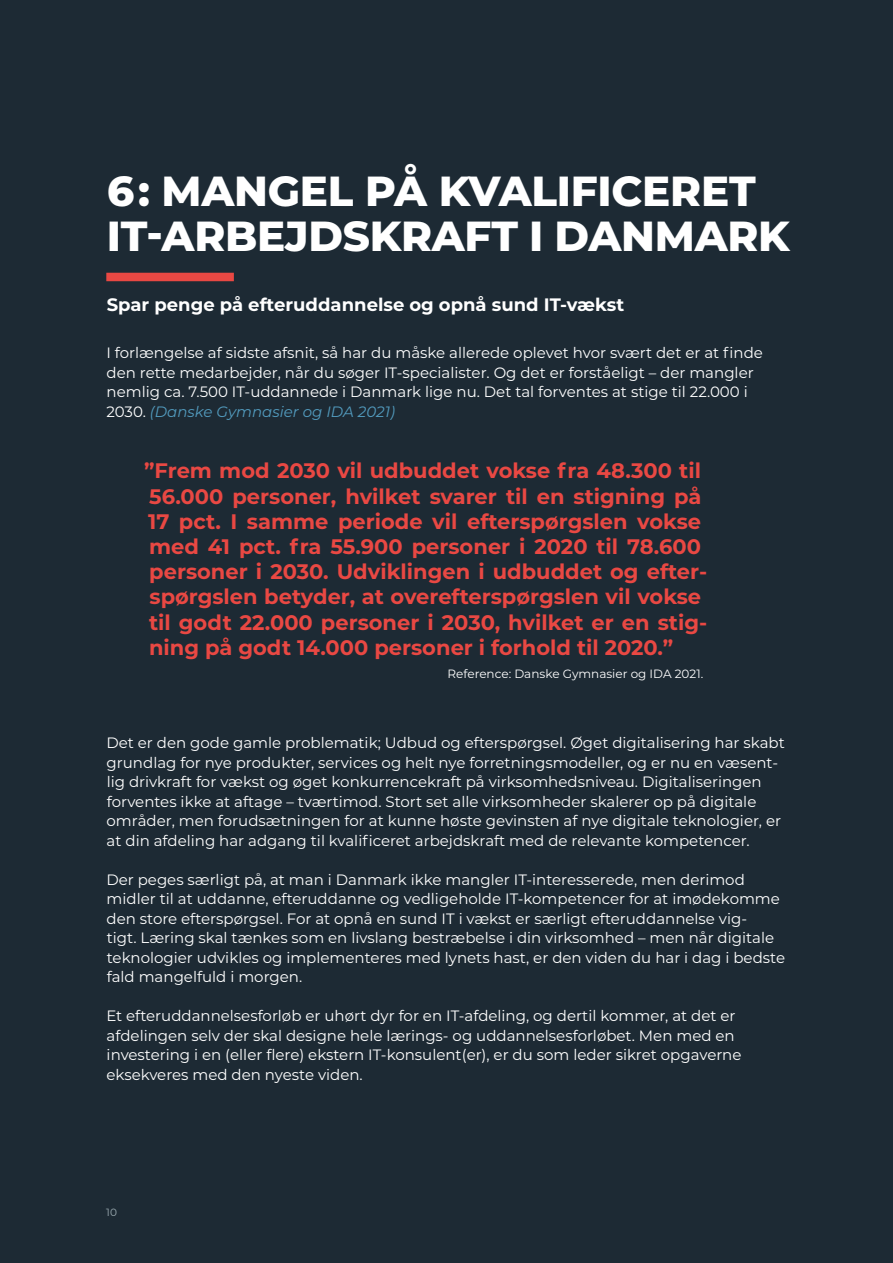
<style>
.page{position:relative;width:893px;height:1263px;background:#1d2a34}
.page>*{position:absolute;margin:0;border:0;box-sizing:border-box;transform-origin:0 0}
.t1{font:800 42px/45px "Montserrat";letter-spacing:-.005em;color:#fff}
.t2{font:700 21px/25.2px "Montserrat";color:#e94843}
.t3{font:700 18px "Montserrat";color:#fff}
.t4{font:15px/19.5px "Montserrat";color:#fff}
.t5{font:12px "Montserrat";color:#fff}
.t6{font:10.5px "Montserrat";color:#9cabb2}
.s1{font-style:italic;color:#529bbe}
</style>
<div class="page">
<div style="left:106px;top:273px;width:128px;height:8px;background:#e94843"></div>
<h1 class="t1" style="left:107px;top:167px;width:685px">6 : MANGEL PÅ KVALIFICERET<br>IT-ARBEJDSKRAFT I DANMARK</h1>
<p class="t3" style="left:107px;top:292px;width:519px">Spar penge på efteruddannelse og opnå sund IT-vækst</p>
<p class="t4" style="left:106px;top:342px;width:658px">I forlængelse af sidste afsnit, så har du måske allerede oplevet hvor svært det er at finde den rette medarbejder, når du søger IT-specialister. Og det er forståeligt – der mangler nemlig ca. 7.500 IT-uddannede i Danmark lige nu. Det tal forventes at stige til 22.000 i 2030. <span class="s1">(Danske Gymnasier og IDA 2021)</span></p>
<p class="t2" style="left:144px;top:457px;width:564px">”Frem mod 2030 vil udbuddet vokse fra 48.300 til 56.000 personer, hvilket svarer til en stigning på 17 pct. I samme periode vil efterspørgslen vokse med 41 pct. fra 55.900 personer i 2020 til 78.600 personer i 2030. Udviklingen i udbuddet og efter&shy;spørgslen betyder, at overefterspørgslen vil vokse til godt 22.000 personer i 2030, hvilket er en stig&shy;ning på godt 14.000 personer i forhold til 2020.”</p>
<p class="t5" style="left:448px;top:665px;width:257px">Reference: Danske Gymnasier og IDA 2021.</p>
<p class="t4" style="left:106px;top:732px;width:680px">Det er den gode gamle problematik; Udbud og efterspørgsel. Øget digitalisering har skabt grundlag for nye produkter, services og helt nye forretningsmodeller, og er nu en væsent&shy;lig drivkraft for vækst og øget konkurrencekraft på virksomhedsniveau. Digitaliseringen forventes ikke at aftage – tværtimod. Stort set alle virksomheder skalerer op på digitale områder, men forudsætningen for at kunne høste gevinsten af nye digitale teknologier, er at din afdeling har adgang til kvalificeret arbejdskraft med de relevante kompetencer.</p>
<p class="t4" style="left:106px;top:869px;width:680px">Der peges særligt på, at man i Danmark ikke mangler IT-interesserede, men derimod midler til at uddanne, efteruddanne og vedligeholde IT-kompetencer for at imødekomme den store efterspørgsel. For at opnå en sund IT i vækst er særligt efteruddannelse vig-<br>tigt. Læring skal tænkes som en livslang bestræbelse i din virksomhed – men når digitale teknologier udvikles og implementeres med lynets hast, er den viden du har i dag i bedste fald mangelfuld i morgen.</p>
<p class="t4" style="left:106px;top:1005px;width:637px">Et efteruddannelsesforløb er uhørt dyr for en IT-afdeling, og dertil kommer, at det er afdelingen selv der skal designe hele lærings- og uddannelsesforløbet. Men med en investering i en (eller flere) ekstern IT-konsulent(er), er du som leder sikret opgaverne eksekveres med den nyeste viden.</p>
<p class="t6" style="left:106px;top:1205px;width:12px">10</p>
</div>
